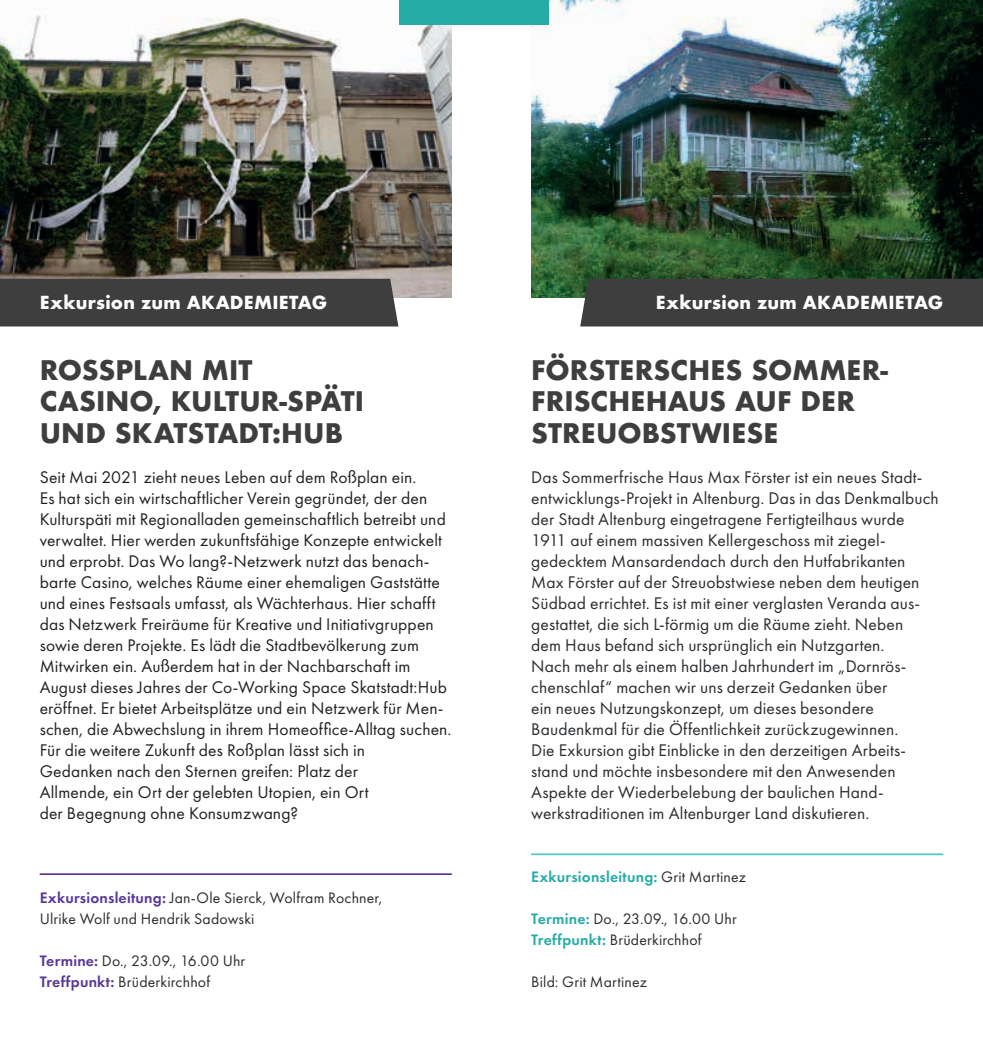
<style>
.page{position:relative;width:983px;height:1042px;background:#fff}
.page>*{position:absolute;margin:0;border:0;box-sizing:border-box;transform-origin:0 0}
.t1{font:700 26.25px/31.5px "Futura";color:#3e3e3f}
.t2{font:17.5px/21px "Futura PT";letter-spacing:.01em;color:#231f20}
.t3{font:17.5px/21px "Futura PT";letter-spacing:.01em;color:#292c2f}
.t4{font:700 17.5px "Futura";letter-spacing:.01em;color:#fff}
.t5{font:15.75px/21px "Futura PT";letter-spacing:.01em;color:#292c2f}
.t6{font:600 15.75px "Futura PT";letter-spacing:.015em;color:#27aba7}
.s1{font-weight:600;color:#593896}
.s2{font-weight:400;color:#292c2f}
.s3{font-weight:600;color:#27aba7}
</style>
<div class="page">
<img style="left:0;top:15px;width:451px;height:283px">
<hr style="left:40px;top:873px;width:411px;height:2px;background:#593896">
<img style="left:531px;top:0;width:451px;height:298px">
<div style="left:580px;top:279px;width:402px;height:47px;background:#3e3e3f"></div>
<div style="left:0;top:279px;width:398px;height:47px;background:#3e3e3f"></div>
<hr style="left:531px;top:853px;width:412px;height:2px;background:#52c4cb">
<div style="left:399px;top:0;width:149px;height:24px;background:#27aba7"></div>
<p class="t4" style="left:40px;top:290px;width:289px">Exkursion zum AKADEMIETAG</p>
<p class="t4" style="left:655px;top:290px;width:289px">Exkursion zum AKADEMIETAG</p>
<h1 class="t1" style="left:40px;top:354px;width:326px">ROSSPLAN MIT<br>CASINO, KULTUR-SPÄTI<br>UND SKATSTADT:HUB</h1>
<p class="t2" style="left:40px;top:467px;width:413px">Seit Mai 2021 zieht neues Leben auf dem Roßplan ein.<br>Es hat sich ein wirtschaftlicher Verein gegründet, der den Kulturspäti mit Regionalladen gemeinschaftlich betreibt und verwaltet. Hier werden zukunftsfähige Konzepte entwickelt und erprobt. Das Wo lang?-Netzwerk nutzt das benach&shy;barte Casino, welches Räume einer ehemaligen Gaststätte und eines Festsaals umfasst, als Wächterhaus. Hier schafft das Netzwerk Freiräume für Kreative und Initiativgruppen sowie deren Projekte. Es lädt die Stadtbevölkerung zum Mitwirken ein. Außerdem hat in der Nachbarschaft im August dieses Jahres der Co-Working Space Skatstadt:Hub eröffnet. Er bietet Arbeitsplätze und ein Netzwerk für Men&shy;schen, die Abwechslung in ihrem Homeoffice-Alltag suchen.<br>Für die weitere Zukunft des Roßplan lässt sich in<br>Gedanken nach den Sternen greifen: Platz der<br>Allmende, ein Ort der gelebten Utopien, ein Ort<br>der Begegnung ohne Konsumzwang?</p>
<p class="t5" style="left:40px;top:887px;width:344px"><span class="s1">Exkursionsleitung:</span> Jan-Ole Sierck, Wolfram Rochner,<br>Ulrike Wolf und Hendrik Sadowski</p>
<p class="t5" style="left:40px;top:950px;width:207px"><span class="s1">Termine:</span> Do., 23.09., 16.00 Uhr<br><span class="s1">Treffpunkt:</span> Brüderkirchhof</p>
<h1 class="t1" style="left:531px;top:354px;width:358px">FÖRSTERSCHES SOMMER-<br>FRISCHEHAUS AUF DER<br>STREUOBSTWIESE</h1>
<p class="t3" style="left:531px;top:467px;width:409px">Das Sommerfrische Haus Max Förster ist ein neues Stadt&shy;entwicklungs-Projekt in Altenburg. Das in das Denkmalbuch der Stadt Altenburg eingetragene Fertigteilhaus wurde 1911 auf einem massiven Kellergeschoss mit ziegel&shy;gedecktem Mansardendach durch den Hutfabrikanten Max Förster auf der Streuobstwiese neben dem heutigen Südbad errichtet. Es ist mit einer verglasten Veranda aus&shy;gestattet, die sich L-förmig um die Räume zieht. Neben<br>dem Haus befand sich ursprünglich ein Nutzgarten.<br>Nach mehr als einem halben Jahrhundert im „Dornrös&shy;chenschlaf“ machen wir uns derzeit Gedanken über<br>ein neues Nutzungskonzept, um dieses besondere Baudenkmal für die Öffentlichkeit zurückzugewinnen.<br>Die Exkursion gibt Einblicke in den derzeitigen Arbeits&shy;stand und möchte insbesondere mit den Anwesenden Aspekte der Wiederbelebung der baulichen Hand&shy;werkstraditionen im Altenburger Land diskutieren.</p>
<p class="t6" style="left:531px;top:867px;width:216px">Exkursionsleitung: <span class="s2">Grit Martinez</span></p>
<p class="t5" style="left:531px;top:908px;width:207px"><span class="s3">Termine:</span> Do., 23.09., 16.00 Uhr<br><span class="s3">Treffpunkt:</span> Brüderkirchhof</p>
<p class="t5" style="left:531px;top:971px;width:117px">Bild: Grit Martinez</p>
</div>
